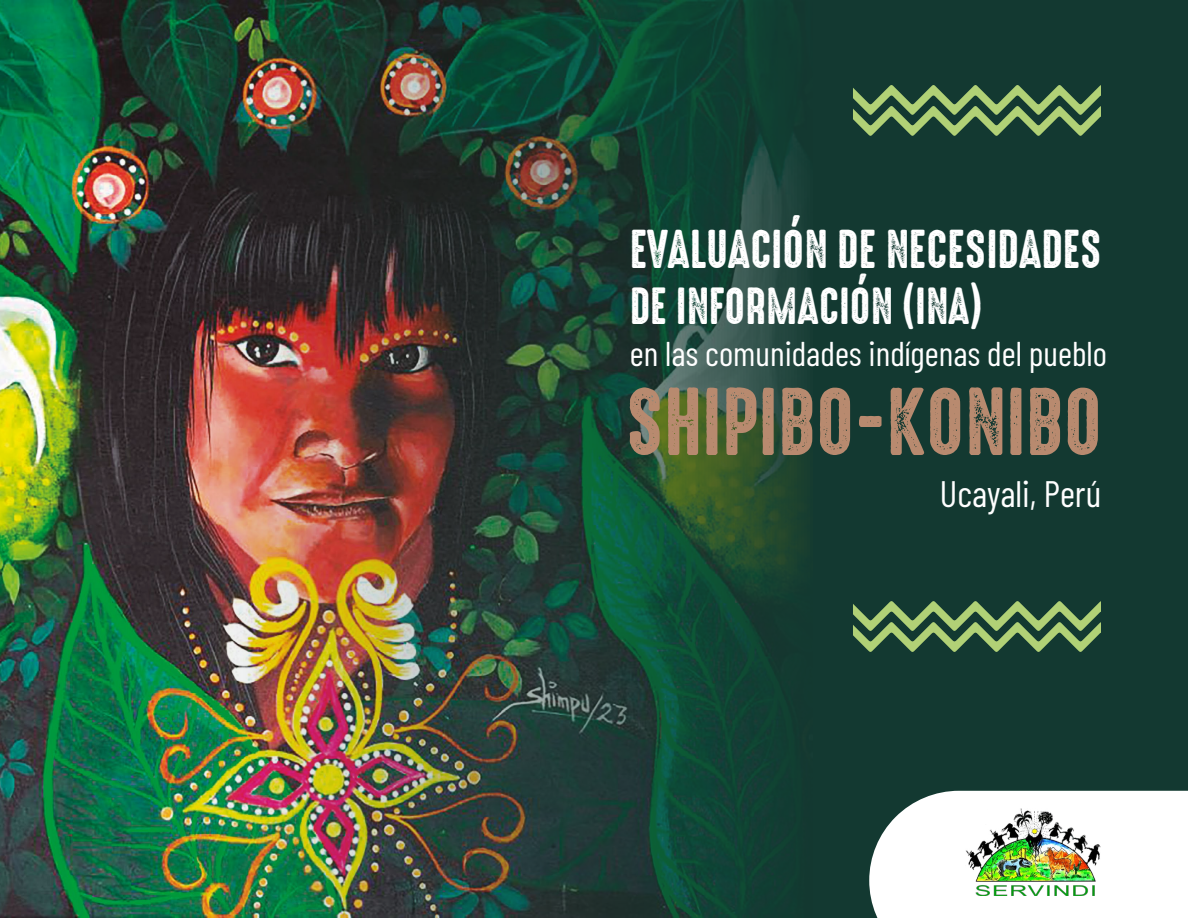
<style>
.page{position:relative;width:1188px;height:918px;background:#133931}
.page>*{position:absolute;margin:0;border:0;box-sizing:border-box;transform-origin:0 0}
.t1{font:86.55px "High Voltage Rough";color:#b88a6f}
.t2{font:49.05px "High Voltage Rough";color:#fff}
.t3{font:46.8px "High Voltage Rough";color:#fff}
.t4{font:36.75px "Barlow Condensed";color:#fff}
.t5{font:34.35px "Barlow Condensed";color:#fff}
</style>
<div class="page">
<img style="left:0;top:1px;width:801px;height:916px">
<svg style="left:853px;top:85px;width:248px;height:51px"></svg>
<svg style="left:853px;top:601px;width:248px;height:51px"></svg>
<div style="left:869px;top:791px;width:319px;height:127px;background:#fff"></div>
<img style="left:965px;top:808px;width:136px;height:87px">
<h2 class="t2" style="left:630px;top:212px;width:474px">EVALUACIÓN DE NECESIDADES</h2>
<h3 class="t3" style="left:630px;top:271px;width:354px">DE INFORMACIÓN (INA)</h3>
<p class="t5" style="left:630px;top:329px;width:479px">en las comunidades indígenas del pueblo</p>
<h1 class="t1" style="left:626px;top:356px;width:478px">SHIPIBO-KONIBO</h1>
<p class="t4" style="left:940px;top:467px;width:163px">Ucayali, Perú</p>
</div>
